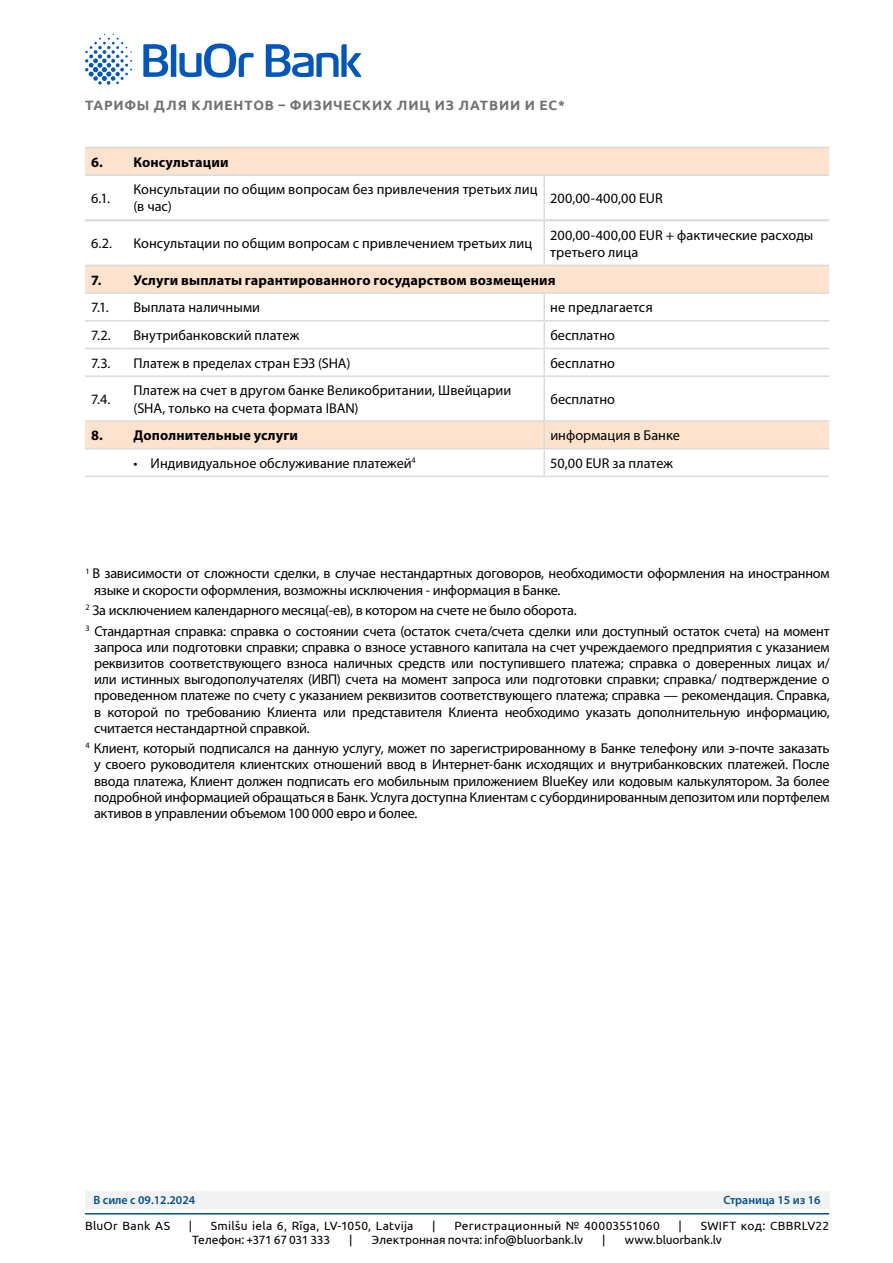
<style>
.page{position:relative;width:893px;height:1263px;background:#fff}
.page>*{position:absolute;margin:0;border:0;box-sizing:border-box;transform-origin:0 0}
.t1{font:14.25px/16.2px "Myriad Pro";letter-spacing:-.005em;color:#000}
.t2{font:700 14.25px "Myriad Pro";letter-spacing:.01em;color:#000}
.t3{font:14.25px "Myriad Pro";letter-spacing:.015em;color:#000}
.t4{font:700 13.5px "Ubuntu";letter-spacing:.06em;color:#717171}
.t5{font:12px "Ubuntu";letter-spacing:.01em;color:#000}
.t6{font:12px "Ubuntu";letter-spacing:-.01em;color:#000}
.t7{font:600 12px "Myriad Pro";color:#005091}
.t8{font:12px "Ubuntu";letter-spacing:-.03em;color:#000}
.t9{font:12px "Ubuntu";letter-spacing:-.015em;color:#000}
</style>
<div class="page">
<div style="left:85px;top:1192px;width:744px;height:17px;background:#f2f2f2"></div>
<hr style="left:85px;top:1213px;width:744px;height:1px;background:#005091">
<svg style="left:85px;top:34px;width:47px;height:51px"></svg>
<svg style="left:143px;top:43px;width:111px;height:35px"></svg>
<svg style="left:266px;top:44px;width:96px;height:33px"></svg>
<hr style="left:128px;top:375px;width:416px;height:2px;background:#d9dada">
<hr style="left:128px;top:420px;width:416px;height:2px;background:#d9dada">
<hr style="left:128px;top:476px;width:416px;height:1px;background:#d9dada">
<hr style="left:544px;top:221px;width:1px;height:44px;background:#d9dada">
<svg style="left:85px;top:265px;width:744px;height:110px"></svg>
<hr style="left:85px;top:375px;width:43px;height:2px;background:#d9dada">
<hr style="left:544px;top:375px;width:285px;height:2px;background:#d9dada">
<hr style="left:544px;top:377px;width:1px;height:43px;background:#d9dada">
<hr style="left:85px;top:420px;width:43px;height:2px;background:#d9dada">
<hr style="left:544px;top:420px;width:285px;height:2px;background:#d9dada">
<svg style="left:85px;top:421px;width:744px;height:55px"></svg>
<hr style="left:85px;top:476px;width:43px;height:1px;background:#d9dada">
<hr style="left:544px;top:476px;width:285px;height:1px;background:#d9dada">
<div style="left:85px;top:148px;width:744px;height:26px;background:#fde3cd"></div>
<hr style="left:128px;top:147px;width:416px;height:1px;background:#d9dada">
<hr style="left:544px;top:147px;width:285px;height:1px;background:#d9dada">
<hr style="left:128px;top:174px;width:416px;height:2px;background:#d9dada">
<hr style="left:128px;top:219px;width:416px;height:2px;background:#d9dada">
<hr style="left:85px;top:147px;width:43px;height:1px;background:#d9dada">
<hr style="left:85px;top:174px;width:43px;height:2px;background:#d9dada">
<hr style="left:544px;top:174px;width:285px;height:2px;background:#d9dada">
<hr style="left:544px;top:176px;width:1px;height:43px;background:#d9dada">
<hr style="left:85px;top:219px;width:43px;height:2px;background:#d9dada">
<hr style="left:544px;top:219px;width:285px;height:2px;background:#d9dada">
<p class="t4" style="left:85px;top:97px;width:481px">ТАРИФЫ ДЛЯ КЛИЕНТОВ – ФИЗИЧЕСКИХ ЛИЦ ИЗ ЛАТВИИ И ЕС*</p>
<p class="t2" style="left:91px;top:154px;width:139px">6. Консультации</p>
<p class="t1" style="left:91px;top:190px;width:21px">6.1.</p>
<p class="t1" style="left:134px;top:181px;width:405px;line-height:17.1px">Консультации по общим вопросам без привлечения третьих лиц (в час)</p>
<p class="t3" style="left:550px;top:190px;width:114px">200,00-400,00 EUR</p>
<p class="t1" style="left:91px;top:236px;width:23px">6.2.</p>
<p class="t1" style="left:134px;top:236px;width:400px">Консультации по общим вопросам с привлечением третьих лиц</p>
<p class="t1" style="left:550px;top:227px;width:265px;line-height:17.1px">200,00-400,00 EUR + фактические расходы третьего лица</p>
<p class="t2" style="left:91px;top:272px;width:466px">7. Услуги выплаты гарантированного государством возмещения</p>
<p class="t1" style="left:91px;top:300px;width:19px">7.1.</p>
<p class="t1" style="left:134px;top:300px;width:128px">Выплата наличными</p>
<p class="t1" style="left:550px;top:300px;width:104px">не предлагается</p>
<p class="t1" style="left:91px;top:327px;width:21px">7.2.</p>
<p class="t1" style="left:134px;top:327px;width:167px">Внутрибанковский платеж</p>
<p class="t1" style="left:550px;top:327px;width:66px">бесплатно</p>
<p class="t1" style="left:91px;top:355px;width:21px">7.3.</p>
<p class="t1" style="left:134px;top:355px;width:218px">Платеж в пределах стран ЕЭЗ (SHA)</p>
<p class="t1" style="left:550px;top:355px;width:66px">бесплатно</p>
<p class="t1" style="left:91px;top:391px;width:21px">7.4.</p>
<p class="t1" style="left:134px;top:382px;width:379px;line-height:17.1px">Платеж на счет в другом банке Великобритании, Швейцарии (SHA, только на счета формата IBAN)</p>
<p class="t1" style="left:550px;top:391px;width:66px">бесплатно</p>
<p class="t2" style="left:91px;top:427px;width:208px">8. Дополнительные услуги</p>
<p class="t1" style="left:550px;top:428px;width:131px">информация в Банке</p>
<p class="t1" style="left:134px;top:455px;width:284px">• Индивидуальное обслуживание платежей<sup>4</sup></p>
<p class="t1" style="left:550px;top:455px;width:124px">50,00 EUR за платеж</p>
<p class="t1" style="left:94px;top:566px;width:737px;text-indent:-9px"><sup>1</sup> В зависимости от сложности сделки, в случае нестандартных договоров, необходимости оформления на иностранном языке и скорости оформления, возможны исключения - информация в Банке.</p>
<p class="t1" style="left:86px;top:600px;width:745px;line-height:20.4px"><sup>2</sup> За исключением календарного месяца(-ев), в котором на счете не было оборота.<br><sup>3</sup> Стандартная справка: справка о состоянии счета (остаток счета/счета сделки или доступный остаток счета) на момент</p>
<p class="t1" style="left:94px;top:639px;width:737px;text-align:justify">запроса или подготовки справки; справка о взносе уставного капитала на счет учреждаемого предприятия с указанием реквизитов соответствующего взноса наличных средств или поступившего платежа; справка о доверенных лицах и/ или истинных выгодополучателях (ИВП) счета на момент запроса или подготовки справки; справка/ подтверждение о проведенном платеже по счету с указанием реквизитов соответствующего платежа; справка — рекомендация. Справка, в которой по требованию Клиента или представителя Клиента необходимо указать дополнительную информацию, считается нестандартной справкой.</p>
<p class="t1" style="left:94px;top:740px;width:737px;text-align:justify;text-indent:-9px"><sup>4</sup> Клиент, который подписался на данную услугу, может по зарегистрированному в Банке телефону или э-почте заказать у своего руководителя клиентских отношений ввод в Интернет-банк исходящих и внутрибанковских платежей. После ввода платежа, Клиент должен подписать его мобильным приложением BlueKey или кодовым калькулятором. За более подробной информацией обращаться в Банк. Услуга доступна Клиентам с субординированным депозитом или портфелем активов в управлении объемом 100 000 евро и более.</p>
<p class="t7" style="left:94px;top:1193px;width:103px">В силе с 09.12.2024</p>
<p class="t7" style="left:723px;top:1193px;width:99px">Страница 15 из 16</p>
<p class="t5" style="left:85px;top:1218px;width:87px">BluOr Bank AS</p>
<p class="t5" style="left:189px;top:1218px;width:5px">|</p>
<p class="t5" style="left:211px;top:1218px;width:204px">Smilšu iela 6, Rīga, LV-1050, Latvija</p>
<p class="t5" style="left:432px;top:1218px;width:5px">|</p>
<p class="t5" style="left:454px;top:1218px;width:207px">Регистрационный № 40003551060</p>
<p class="t5" style="left:679px;top:1218px;width:5px">|</p>
<p class="t5" style="left:701px;top:1218px;width:130px">SWIFT код: CBBRLV22</p>
<p class="t8" style="left:192px;top:1232px;width:139px">Телефон: +371 67 031 333</p>
<p class="t5" style="left:349px;top:1232px;width:5px">|</p>
<p class="t6" style="left:372px;top:1232px;width:213px">Электронная почта: info@bluorbank.lv</p>
<p class="t5" style="left:602px;top:1232px;width:5px">|</p>
<p class="t9" style="left:625px;top:1232px;width:99px">www.bluorbank.lv</p>
</div>
